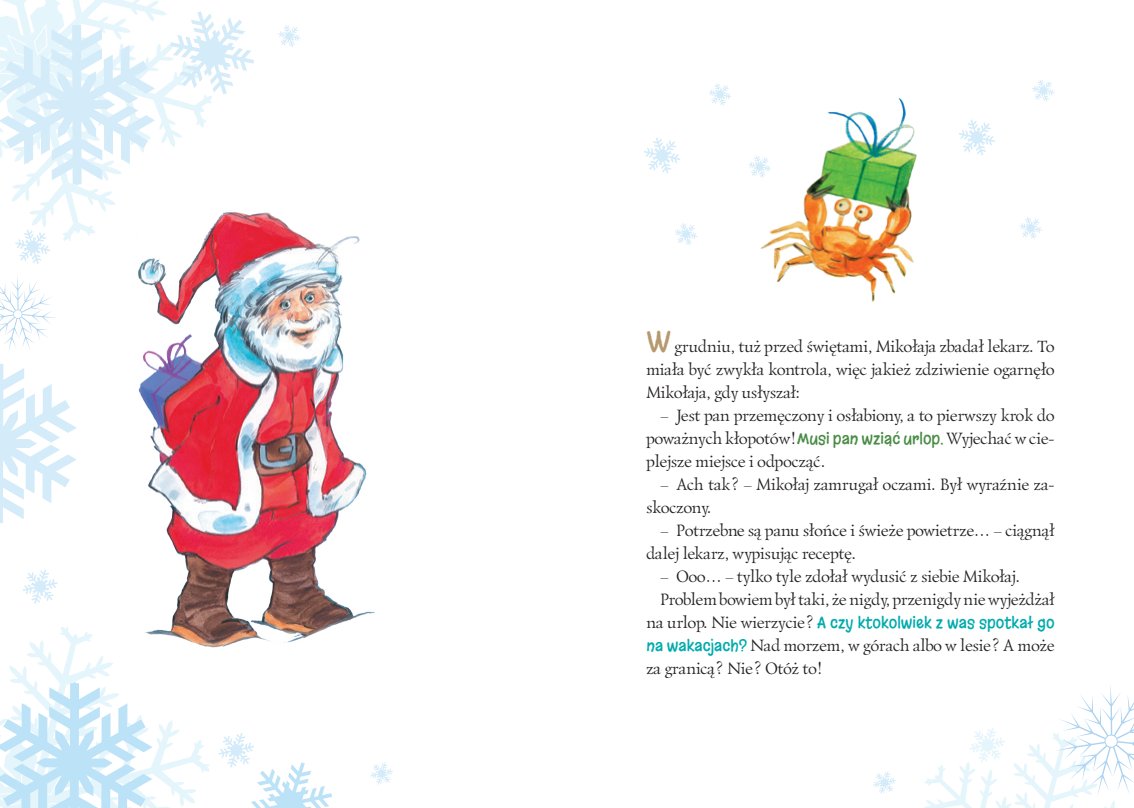
<style>
.page{position:relative;width:1134px;height:808px;background:#fff}
.page>*{position:absolute;margin:0;border:0;box-sizing:border-box;transform-origin:0 0}
.tekst{font:16px/23px "EFN Torreya";color:#231f20}
.tekst_-_pierwszy_aka{font:16px/23px "EFN Torreya";color:#231f20;text-align:justify}
.tekst-2{font:15.5px "Margarine";color:#00aaad}
.s1{font-family:"Margarine";font-size:30px;color:#b6996e}
.s2{font-family:"Margarine";font-size:15.5px;color:#498c45}
.s3{font-family:"EFN Torreya";font-size:16px;color:#231f20}
.s4{font-family:"Margarine";font-size:15.5px;color:#00aaad}
</style>
<div class="page">
<img style="left:760px;top:98px;width:157px;height:204px">
<svg style="left:959px;top:119px;width:36px;height:36px"></svg>
<svg style="left:644px;top:137px;width:36px;height:36px"></svg>
<svg style="left:1019px;top:217px;width:23px;height:22px"></svg>
<svg style="left:709px;top:83px;width:22px;height:23px"></svg>
<svg style="left:748px;top:155px;width:23px;height:23px"></svg>
<svg style="left:675px;top:223px;width:22px;height:22px"></svg>
<svg style="left:1032px;top:79px;width:22px;height:23px"></svg>
<svg style="left:370px;top:762px;width:23px;height:23px"></svg>
<svg style="left:29px;top:95px;width:183px;height:146px"></svg>
<svg style="left:12px;top:1px;width:172px;height:211px"></svg>
<svg style="left:27px;top:627px;width:183px;height:179px"></svg>
<svg style="left:0;top:277px;width:56px;height:74px"></svg>
<svg style="left:0;top:0;width:155px;height:185px"></svg>
<svg style="left:0;top:656px;width:181px;height:152px"></svg>
<svg style="left:0;top:363px;width:77px;height:160px"></svg>
<svg style="left:170px;top:11px;width:84px;height:83px"></svg>
<svg style="left:15px;top:229px;width:35px;height:35px"></svg>
<svg style="left:23px;top:569px;width:35px;height:35px"></svg>
<svg style="left:278px;top:25px;width:23px;height:22px"></svg>
<svg style="left:218px;top:733px;width:114px;height:75px"></svg>
<svg style="left:873px;top:686px;width:261px;height:122px"></svg>
<img style="left:128px;top:198px;width:247px;height:462px">
<p class="tekst_-_pierwszy_aka" style="left:646px;top:334px;width:410px"><span class="s1">W</span> grudniu, tuż przed świętami, Mikołaja zbadał lekarz. To miała być zwykła kontrola, więc jakież zdziwienie ogarnęło Mikołaja, gdy usłyszał:</p>
<p class="tekst" style="left:646px;top:403px;width:410px;text-align:justify;text-indent:14px">– Jest pan przemęczony i osłabiony, a to pierwszy krok do poważnych kłopotów! <span class="s2">Musi pan wziąć urlop.</span> Wyjechać w cie&shy;plejsze miejsce i odpocząć.</p>
<p class="tekst" style="left:646px;top:472px;width:410px;text-indent:14px">– Ach tak? – Mikołaj zamrugał oczami. Był wyraźnie za&shy;skoczony.</p>
<p class="tekst" style="left:646px;top:518px;width:410px;text-indent:14px">– Potrzebne są panu słońce i świeże powietrze… – ciągnął dalej lekarz, wypisując receptę.</p>
<p class="tekst" style="left:660px;top:564px;width:361px">– Ooo… – tylko tyle zdołał wydusić z siebie Mikołaj.</p>
<p class="tekst" style="left:660px;top:587px;width:396px">Problem bowiem był taki, że nigdy, przenigdy nie wyjeżdżał</p>
<p class="tekst-2" style="left:646px;top:612px;width:410px"><span class="s3">na urlop. Nie wierzycie?</span> A czy ktokolwiek z was spotkał go</p>
<p class="tekst" style="left:646px;top:633px;width:410px"><span class="s4">na wakacjach?</span> Nad morzem, w górach albo w lesie? A może za granicą? Nie? Otóż to!</p>
</div>
